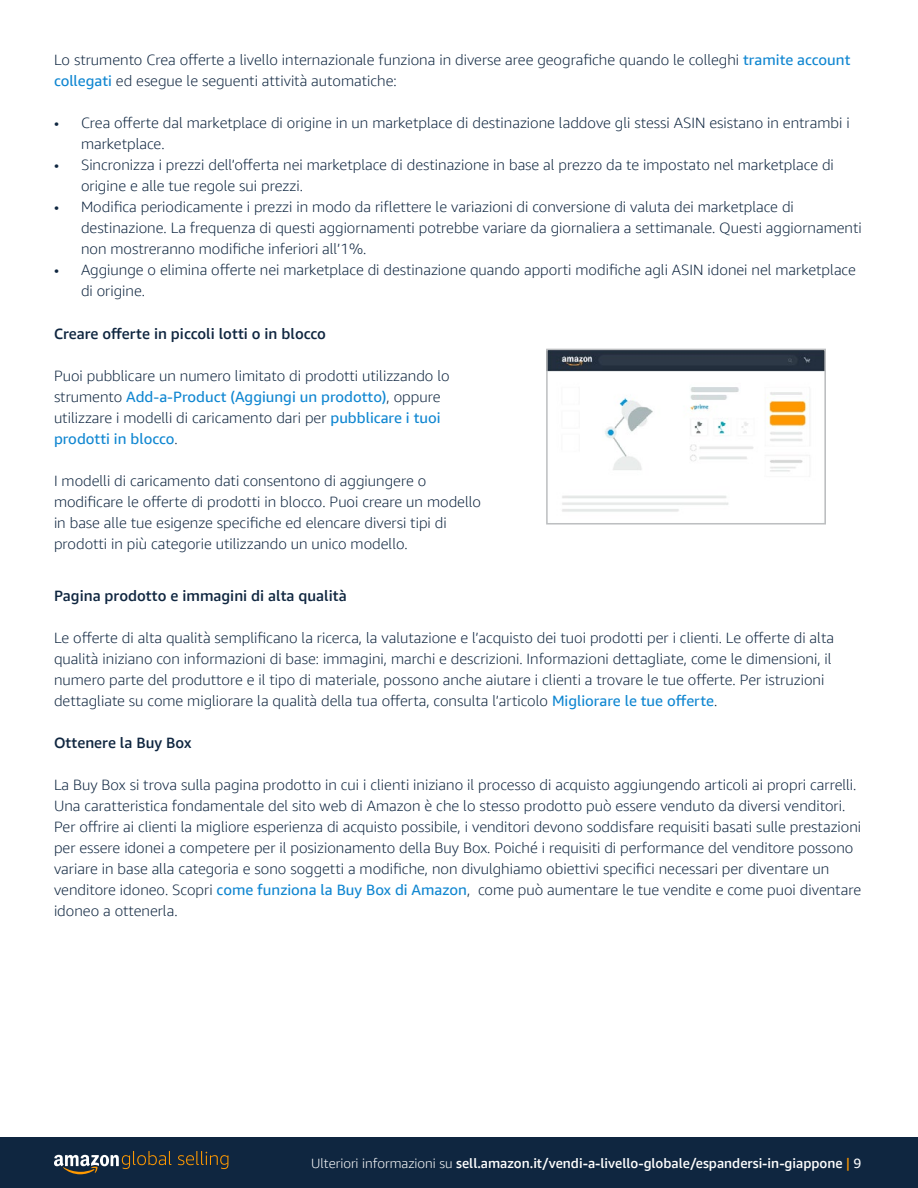
<style>
.page{position:relative;width:918px;height:1188px;background:#fff}
.page>*{position:absolute;margin:0;border:0;box-sizing:border-box;transform-origin:0 0}
.t1{font:300 15px/21px "Amazon Ember Display";color:#0f2640}
.t2{font:500 15px "Amazon Ember Display";color:#0f2640}
.t3{font:500 13.5px "Amazon Ember Display";color:#fff}
.s1{font-weight:400;color:#0f86d1}
.s2{font-weight:300}
.s3{font-weight:400;color:#f90}
.s4{font-weight:400}
</style>
<div class="page">
<div style="left:0;top:1137px;width:918px;height:51px;background:#0f2640"></div>
<svg style="left:54px;top:1151px;width:174px;height:23px"></svg>
<img style="left:549px;top:352px;width:274px;height:160px">
<div style="left:546px;top:349px;width:280px;height:176px;border:2px solid #bcbec0"></div>
<p class="t1" style="left:54px;top:49px;width:798px">Lo strumento Crea offerte a livello internazionale funziona in diverse aree geografiche quando le colleghi <span class="s1">tramite account collegati</span> ed esegue le seguenti attività automatiche:</p>
<p class="t1" style="left:81px;top:112px;width:770px;text-indent:-27px">• Crea offerte dal marketplace di origine in un marketplace di destinazione laddove gli stessi ASIN esistano in entrambi i marketplace.</p>
<p class="t1" style="left:81px;top:154px;width:754px;text-indent:-27px">• Sincronizza i prezzi dell’offerta nei marketplace di destinazione in base al prezzo da te impostato nel marketplace di origine e alle tue regole sui prezzi.</p>
<p class="t1" style="left:81px;top:196px;width:782px;text-indent:-27px">• Modifica periodicamente i prezzi in modo da riflettere le variazioni di conversione di valuta dei marketplace di destinazione. La frequenza di questi aggiornamenti potrebbe variare da giornaliera a settimanale. Questi aggiornamenti non mostreranno modifiche inferiori all’1%.</p>
<p class="t1" style="left:81px;top:259px;width:776px;text-indent:-27px">• Aggiunge o elimina offerte nei marketplace di destinazione quando apporti modifiche agli ASIN idonei nel marketplace di origine.</p>
<p class="t2" style="left:54px;top:324px;width:274px">Creare offerte in piccoli lotti o in blocco</p>
<p class="t1" style="left:54px;top:365px;width:397px">Puoi pubblicare un numero limitato di prodotti utilizzando lo strumento <span class="s1">Add-a-Product (Aggiungi un prodotto)</span>, oppure utilizzare i modelli di caricamento dari per <span class="s1">pubblicare i tuoi prodotti in blocco</span>.</p>
<p class="t1" style="left:54px;top:470px;width:429px">I modelli di caricamento dati consentono di aggiungere o modificare le offerte di prodotti in blocco. Puoi creare un modello in base alle tue esigenze specifiche ed elencare diversi tipi di prodotti in più categorie utilizzando un unico modello.</p>
<p class="t2" style="left:54px;top:586px;width:294px">Pagina prodotto e immagini di alta qualità</p>
<p class="t1" style="left:54px;top:627px;width:782px">Le offerte di alta qualità semplificano la ricerca, la valutazione e l’acquisto dei tuoi prodotti per i clienti. Le offerte di alta qualità iniziano con informazioni di base: immagini, marchi e descrizioni. Informazioni dettagliate, come le dimensioni, il numero parte del produttore e il tipo di materiale, possono anche aiutare i clienti a trovare le tue offerte. Per istruzioni dettagliate su come migliorare la qualità della tua offerta, consulta l’articolo <span class="s1">Migliorare le tue offerte</span>.</p>
<p class="t2" style="left:54px;top:733px;width:139px">Ottenere la Buy Box</p>
<p class="t1" style="left:54px;top:774px;width:809px">La Buy Box si trova sulla pagina prodotto in cui i clienti iniziano il processo di acquisto aggiungendo articoli ai propri carrelli.<br>Una caratteristica fondamentale del sito web di Amazon è che lo stesso prodotto può essere venduto da diversi venditori.<br>Per offrire ai clienti la migliore esperienza di acquisto possibile, i venditori devono soddisfare requisiti basati sulle prestazioni per essere idonei a competere per il posizionamento della Buy Box. Poiché i requisiti di performance del venditore possono variare in base alla categoria e sono soggetti a modifiche, non divulghiamo obiettivi specifici necessari per diventare un venditore idoneo. Scopri <span class="s1">come funziona la Buy Box di Amazon</span>, come può aumentare le tue vendite e come puoi diventare idoneo a ottenerla.</p>
<p class="t3" style="left:311px;top:1154px;width:552px"><span class="s2">Ulteriori informazioni su</span> sell.amazon.it/vendi-a-livello-globale/espandersi-in-giappone <span class="s3">|</span> <span class="s4">9</span></p>
</div>
